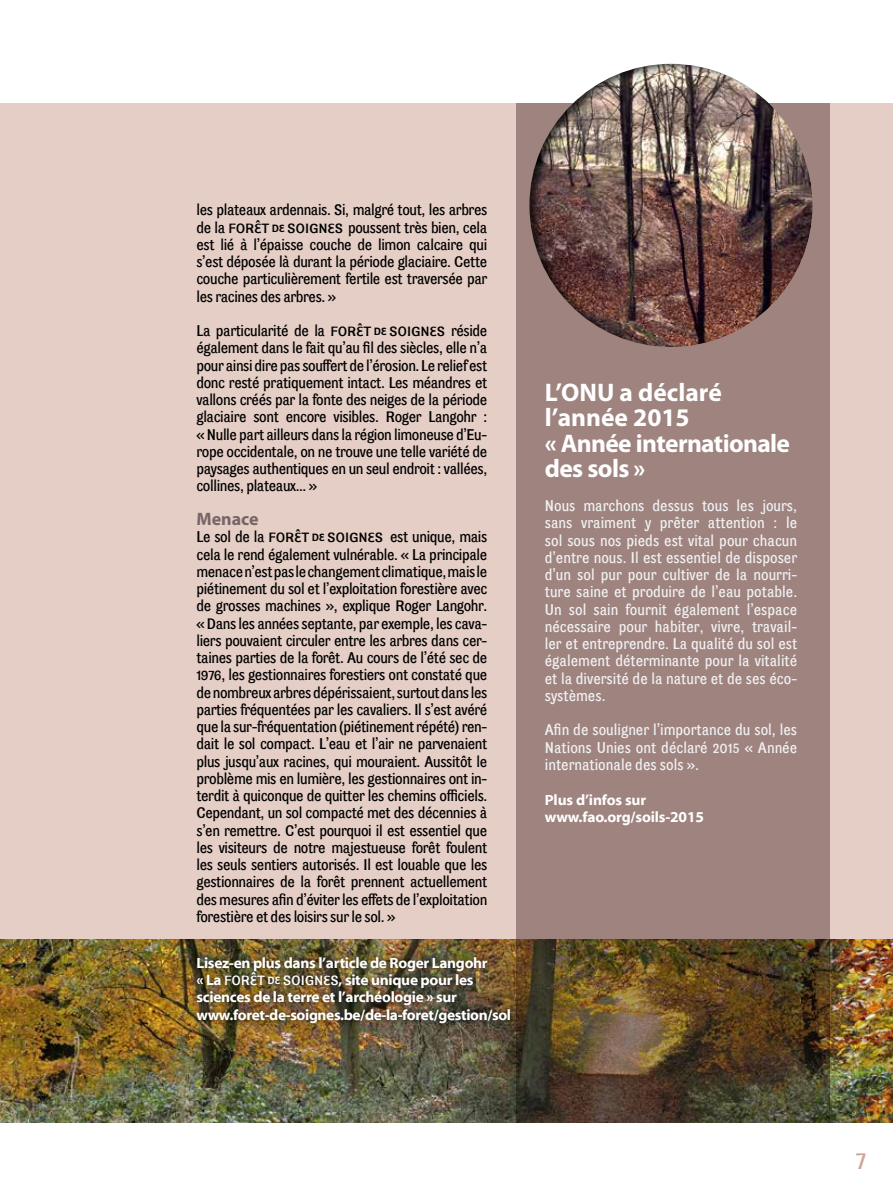
<style>
.page{position:relative;width:893px;height:1191px;background:#fff}
.page>*{position:absolute;margin:0;border:0;box-sizing:border-box;transform-origin:0 0}
.t1{font:27px "Son Grotesque";color:#d0a697}
.t2{font:700 25.5px/25.5px "Myriad Pro";letter-spacing:-.02em;color:#fff}
.t3{font:700 18px "Myriad Pro";color:#7a6467}
.t4{font:15.75px/17.2px "Son Grotesque";letter-spacing:-.025em;color:#000;text-align:justify}
.t5{font:15.75px/17.2px "Son Grotesque";color:#f1f1f2;text-align:justify}
.t6{font:700 15px/17.2px "Myriad Web Pro";letter-spacing:-.02em;color:#fff}
.s1{font-family:"Son Grotesque";font-weight:400;font-size:15.75px}
</style>
<div class="page">
<div style="left:0;top:103px;width:893px;height:1020px;background:#e4cec5"></div>
<img style="left:0;top:939px;width:893px;height:184px">
<div style="left:190px;top:950px;width:327px;height:80px;background:#000;opacity:.75"></div>
<svg style="left:516px;top:103px;width:313px;height:1020px;background:#8d746a"></svg>
<div style="left:529px;top:63px;width:285px;height:285px;background:#000;opacity:.75"></div>
<p class="t4" style="left:196px;top:201px;width:292px">les plateaux ardennais. Si, malgré tout, les arbres de la *ForêtdeSoignes poussent très bien, cela est lié à l’épaisse couche de limon calcaire qui s’est déposée là durant la période glaciaire. Cette couche particulièrement fertile est traversée par les racines des arbres. »</p>
<p class="t4" style="left:196px;top:322px;width:292px">La particularité de la *ForêtdeSoignes réside également dans le fait qu’au fil des siècles, elle n’a pour ainsi dire pas souffert de l’érosion. Le relief est donc resté pratiquement intact. Les méandres et vallons créés par la fonte des neiges de la période glaciaire sont encore visibles. Roger Langohr : « Nulle part ailleurs dans la région limoneuse d’Eu&shy;rope occidentale, on ne trouve une telle variété de paysages authentiques en un seul endroit : vallées, collines, plateaux... »</p>
<p class="t3" style="left:196px;top:507px;width:64px">Menace</p>
<p class="t4" style="left:196px;top:528px;width:292px">Le sol de la *ForêtdeSoignes est unique, mais cela le rend également vulnérable. « La principale menace n’est pas le changement climatique, mais le piétinement du sol et l’exploitation forestière avec de grosses machines », explique Roger Langohr. « Dans les années septante, par exemple, les cava&shy;liers pouvaient circuler entre les arbres dans cer&shy;taines parties de la forêt. Au cours de l’été sec de 1976, les gestionnaires forestiers ont constaté que de nombreux arbres dépérissaient, surtout dans les parties fréquentées par les cavaliers. Il s’est avéré que la sur-fréquentation (piétinement répété) ren&shy;dait le sol compact. L’eau et l’air ne parvenaient plus jusqu’aux racines, qui mouraient. Aussitôt le problème mis en lumière, les gestionnaires ont in&shy;terdit à quiconque de quitter les chemins officiels.<br>Cependant, un sol compacté met des décennies à s’en remettre. C’est pourquoi il est essentiel que les visiteurs de notre majestueuse forêt foulent les seuls sentiers autorisés. Il est louable que les gestionnaires de la forêt prennent actuellement des mesures afin d’éviter les effets de l’exploitation forestière et des loisirs sur le sol. »</p>
<p class="t6" style="left:196px;top:954px;width:316px">Lisez-en plus dans l’article de Roger Langohr<br>« La <span class="s1">*Forêt</span>, site unique pour les sciences de la terre et l’archéologie » sur www.foret-de-soignes.be/de-la-foret/gestion/sol</p>
<h2 class="t2" style="left:545px;top:379px;width:247px">L’ONU a déclaré l’année 2015<br>« Année internationale des sols »</h2>
<p class="t5" style="left:545px;top:497px;width:254px">Nous marchons dessus tous les jours, sans vraiment y prêter attention : le sol sous nos pieds est vital pour chacun d’entre nous. Il est essentiel de disposer d’un sol pur pour cultiver de la nourri&shy;ture saine et produire de l’eau potable.<br>Un sol sain fournit également l’espace nécessaire pour habiter, vivre, travail&shy;ler et entreprendre. La qualité du sol est également déterminante pour la vitalité et la diversité de la nature et de ses éco&shy;systèmes.</p>
<p class="t5" style="left:545px;top:721px;width:254px">Afin de souligner l’importance du sol, les Nations Unies ont déclaré 2015 « Année internationale des sols ».</p>
<p class="t6" style="left:545px;top:791px;width:161px">Plus d’infos sur www.fao.org/soils-2015</p>
<h1 class="t1" style="left:856px;top:1144px;width:12px">7</h1>
</div>
